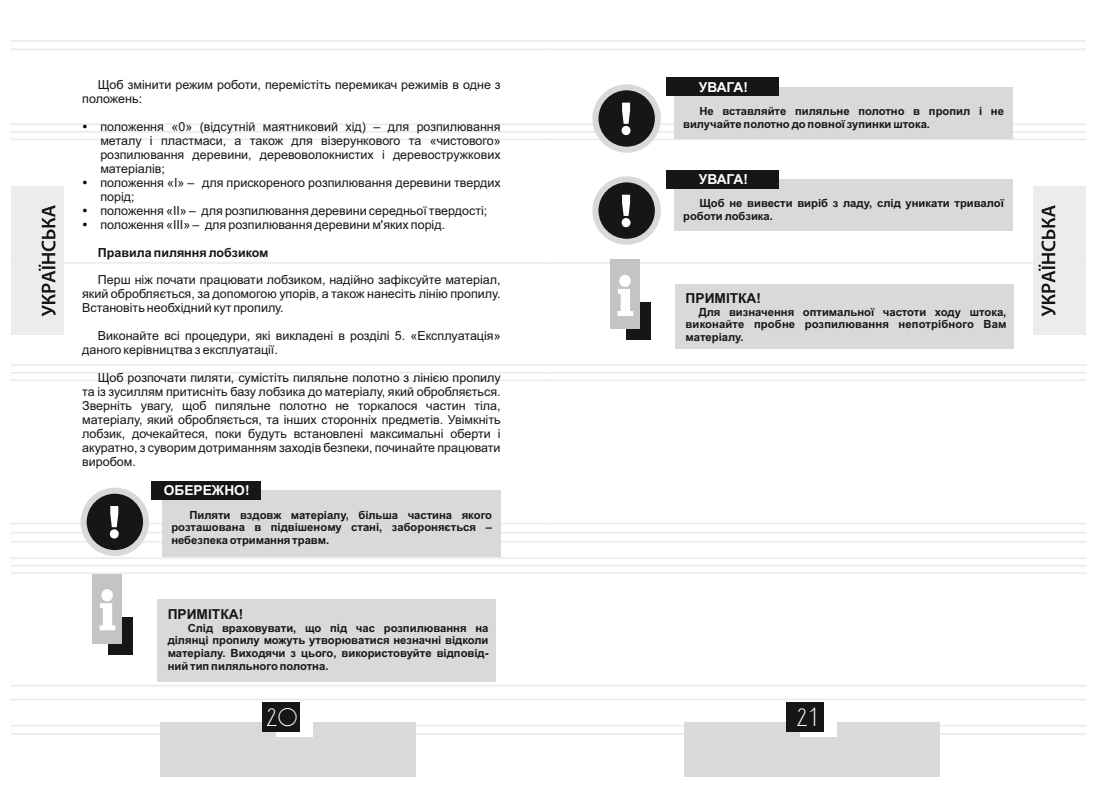
<style>
.page{position:relative;width:1097px;height:788px;background:#fff}
.page>*{position:absolute;margin:0;border:0;box-sizing:border-box;transform-origin:0 0}
.t1{font:21.88px "DS Standart Cyr";color:#fff}
.t2{font:700 13.75px "Arial";color:#fff}
.t3{font:700 13.75px "Arial";color:#151616}
.t4{font:12.5px/14px "Arial";color:#151616}
.t5{font:700 12.5px "Arial";color:#151616}
.t6{font:700 11.25px/12.6px "Arial";color:#151616;text-align:justify}
</style>
<div class="page">
<hr style="left:548px;top:138px;width:537px;height:2px;background:#ececec">
<hr style="left:548px;top:364px;width:537px;height:2px;background:#ececec">
<hr style="left:548px;top:379px;width:537px;height:2px;background:#ececec">
<hr style="left:548px;top:541px;width:537px;height:2px;background:#ececec">
<hr style="left:548px;top:557px;width:537px;height:2px;background:#ececec">
<hr style="left:548px;top:572px;width:537px;height:2px;background:#ececec">
<hr style="left:548px;top:725px;width:537px;height:1px;background:#ececec">
<hr style="left:548px;top:733px;width:537px;height:2px;background:#ececec">
<hr style="left:548px;top:40px;width:537px;height:2px;background:#ececec">
<hr style="left:548px;top:48px;width:537px;height:2px;background:#ececec">
<hr style="left:548px;top:685px;width:537px;height:1px;background:#ececec">
<hr style="left:548px;top:698px;width:537px;height:2px;background:#ececec">
<hr style="left:548px;top:262px;width:537px;height:2px;background:#ececec">
<hr style="left:11px;top:138px;width:537px;height:2px;background:#ececec">
<hr style="left:11px;top:364px;width:537px;height:2px;background:#ececec">
<hr style="left:11px;top:372px;width:1075px;height:2px;background:#ededed">
<hr style="left:11px;top:379px;width:537px;height:2px;background:#ececec">
<hr style="left:11px;top:541px;width:537px;height:2px;background:#ececec">
<hr style="left:11px;top:557px;width:537px;height:2px;background:#ececec">
<hr style="left:11px;top:565px;width:1075px;height:2px;background:#eee">
<hr style="left:11px;top:572px;width:537px;height:2px;background:#ececec">
<hr style="left:11px;top:725px;width:537px;height:1px;background:#ececec">
<hr style="left:11px;top:733px;width:537px;height:2px;background:#ececec">
<hr style="left:11px;top:40px;width:537px;height:2px;background:#ececec">
<hr style="left:11px;top:48px;width:537px;height:2px;background:#ececec">
<hr style="left:11px;top:685px;width:537px;height:1px;background:#ececec">
<hr style="left:11px;top:698px;width:537px;height:2px;background:#ececec">
<hr style="left:11px;top:262px;width:537px;height:2px;background:#ececec">
<div style="left:160px;top:722px;width:255px;height:55px;background:#d9d9da"></div>
<div style="left:276px;top:704px;width:37px;height:33px;background:#fff"></div>
<div style="left:262px;top:702px;width:38px;height:30px;background:#151616"></div>
<div style="left:11px;top:186px;width:52px;height:149px;background:#ececec"></div>
<svg style="left:39px;top:205px;width:17px;height:111px"></svg>
<div style="left:683px;top:722px;width:256px;height:55px;background:#d9d9da"></div>
<div style="left:800px;top:704px;width:36px;height:33px;background:#fff"></div>
<div style="left:786px;top:702px;width:37px;height:30px;background:#151616"></div>
<div style="left:1033px;top:186px;width:52px;height:149px;background:#ececec"></div>
<svg style="left:1038px;top:205px;width:17px;height:111px"></svg>
<div style="left:81px;top:488px;width:68px;height:68px;border:12px solid #d9d9da;border-radius:50%"></div>
<div style="left:87px;top:494px;width:56px;height:56px;background:#151616;border-radius:50%"></div>
<svg style="left:11px;top:506px;width:1075px;height:32px"></svg>
<div style="left:162px;top:491px;width:339px;height:66px;background:#d9d9da"></div>
<div style="left:151px;top:481px;width:110px;height:18px;background:#151616"></div>
<div style="left:108px;top:617px;width:24px;height:37px;background:#151616"></div>
<div style="left:92px;top:574px;width:30px;height:69px;background:#c4c4c5"></div>
<svg style="left:100px;top:589px;width:15px;height:41px"></svg>
<div style="left:157px;top:599px;width:338px;height:82px;background:#d9d9da"></div>
<div style="left:592px;top:84px;width:68px;height:69px;border:12px solid #d9d9da;border-radius:50%"></div>
<div style="left:598px;top:90px;width:56px;height:57px;background:#151616;border-radius:50%"></div>
<div style="left:673px;top:87px;width:339px;height:52px;background:#d9d9da"></div>
<div style="left:666px;top:78px;width:112px;height:18px;background:#151616"></div>
<div style="left:592px;top:176px;width:68px;height:69px;border:12px solid #d9d9da;border-radius:50%"></div>
<div style="left:598px;top:182px;width:56px;height:57px;background:#151616;border-radius:50%"></div>
<svg style="left:621px;top:195px;width:9px;height:32px"></svg>
<div style="left:673px;top:179px;width:339px;height:52px;background:#d9d9da"></div>
<div style="left:666px;top:170px;width:112px;height:18px;background:#151616"></div>
<div style="left:626px;top:303px;width:24px;height:37px;background:#151616"></div>
<div style="left:610px;top:260px;width:29px;height:69px;background:#c4c4c5"></div>
<svg style="left:617px;top:275px;width:16px;height:41px"></svg>
<div style="left:674px;top:285px;width:339px;height:64px;background:#d9d9da"></div>
<svg style="left:11px;top:103px;width:1075px;height:32px"></svg>
<p class="t4" style="left:82px;top:79px;width:420px;text-indent:16px">Щоб змінити режим роботи, перемістіть перемикач режимів в одне з положень:</p>
<p class="t4" style="left:100px;top:121px;width:401px">положення «0» (відсутній маятниковий хід) – для розпилювання металу і пластмаси, а також для візерункового та «чистового» розпилювання деревини, деревоволокнистих і деревостружкових матеріалів;<br>положення «I» – для прискореного розпилювання деревини твердих порід;<br>положення «IІ» – для розпилювання деревини середньої твердості; положення «IIІ» – для розпилювання деревини м'яких порід.</p>
<p class="t5" style="left:98px;top:247px;width:172px">Правила пиляння лобзиком</p>
<p class="t4" style="left:82px;top:274px;width:420px;text-align:justify;text-indent:16px">Перш ніж почати працювати лобзиком, надійно зафіксуйте матеріал, який обробляється, за допомогою упорів, а також нанесіть лінію пропилу.<br>Встановіть необхідний кут пропилу.</p>
<p class="t4" style="left:82px;top:330px;width:420px;text-indent:16px">Виконайте всі процедури, які викладені в розділі 5. «Експлуатація» даного керівництва з експлуатації.</p>
<p class="t4" style="left:82px;top:372px;width:420px;text-align:justify;text-indent:16px">Щоб розпочати пиляти, сумістіть пиляльне полотно з лінією пропилу та із зусиллям притисніть базу лобзика до матеріалу, який обробляється.<br>Зверніть увагу, щоб пиляльне полотно не торкалося частин тіла, матеріалу, який обробляється, та інших сторонніх предметів. Увімкніть лобзик, дочекайтеся, поки будуть встановлені максимальні оберти і акуратно, з суворим дотриманням заходів безпеки, починайте працювати виробом.</p>
<p class="t2" style="left:164px;top:485px;width:87px">ОБЕРЕЖНО!</p>
<p class="t6" style="left:171px;top:509px;width:322px;text-indent:18px">Пиляти вздовж матеріалу, більша частина якого розташована в підвішеному стані, забороняється – небезпека отримання травм.</p>
<p class="t3" style="left:168px;top:609px;width:77px">ПРИМІТКА!</p>
<p class="t6" style="left:168px;top:623px;width:322px;text-indent:20px">Слід враховувати, що під час розпилювання на ділянці пропилу можуть утворюватися незначні відколи матеріалу. Виходячи з цього, використовуйте відповід&shy;ний тип пиляльного полотна.</p>
<p class="t2" style="left:698px;top:82px;width:51px">УВАГА!</p>
<p class="t6" style="left:683px;top:106px;width:322px;text-indent:16px">Не вставляйте пиляльне полотно в пропил і не вилучайте полотно до повної зупинки штока.</p>
<p class="t2" style="left:698px;top:174px;width:51px">УВАГА!</p>
<p class="t6" style="left:683px;top:198px;width:322px;text-indent:16px">Щоб не вивести виріб з ладу, слід уникати тривалої роботи лобзика.</p>
<p class="t3" style="left:685px;top:292px;width:77px">ПРИМІТКА!</p>
<p class="t6" style="left:685px;top:306px;width:322px;text-indent:13px">Для визначення оптимальної частоти ходу штока, виконайте пробне розпилювання непотрібного Вам матеріалу.</p>
<h1 class="t1" style="left:266px;top:708px;width:32px">20</h1>
<h1 class="t1" style="left:796px;top:708px;width:20px">21</h1>
</div>
